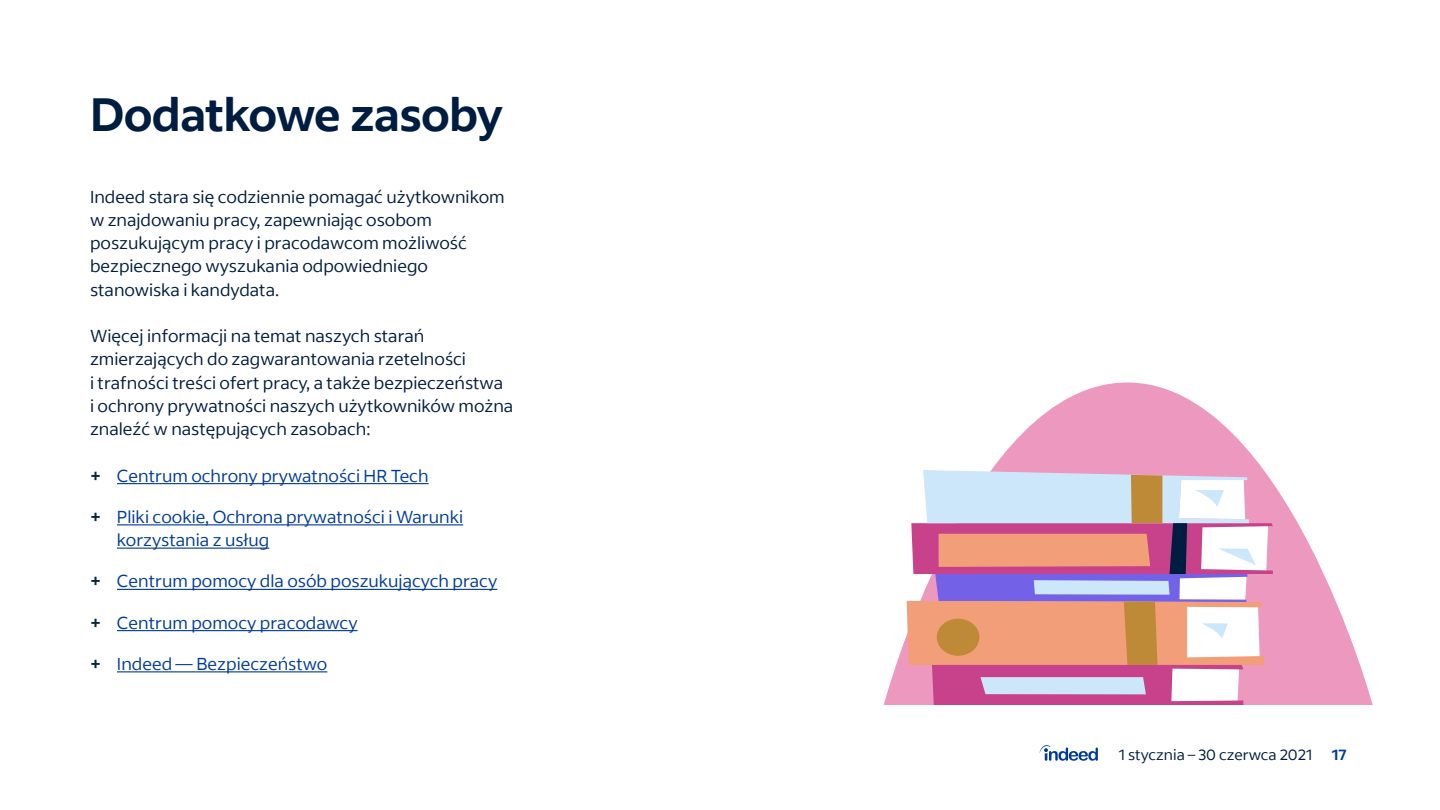
<style>
.page{position:relative;width:1440px;height:810px;background:#fff}
.page>*{position:absolute;margin:0;border:0;box-sizing:border-box;transform-origin:0 0}
.t1{font:700 46.5px "Indeed Sans";letter-spacing:-.02em;color:#001c40}
.t2{font:17.25px/23.2px "Indeed Sans";color:#001c40}
.t3{font:17.25px/23.2px "Indeed Sans";color:#003a9b}
.t4{font:15px "Indeed Sans";color:#001c40}
.t5{font:700 15px "Indeed Sans";color:#003a9b}
.s1{font-weight:700;color:#002a3a}
</style>
<div class="page">
<hr style="left:117px;top:483px;width:312px;height:1px;background:#003a9b">
<hr style="left:117px;top:524px;width:346px;height:1px;background:#003a9b">
<hr style="left:117px;top:548px;width:152px;height:1px;background:#003a9b">
<hr style="left:117px;top:589px;width:380px;height:1px;background:#003a9b">
<hr style="left:117px;top:630px;width:241px;height:1px;background:#003a9b">
<hr style="left:117px;top:671px;width:210px;height:1px;background:#003a9b">
<svg style="left:884px;top:382px;width:489px;height:323px"></svg>
<svg style="left:907px;top:470px;width:366px;height:235px"></svg>
<svg style="left:1040px;top:745px;width:58px;height:16px"></svg>
<h1 class="t1" style="left:90px;top:85px;width:415px">Dodatkowe zasoby</h1>
<p class="t2" style="left:90px;top:185px;width:416px">Indeed stara się codziennie pomagać użytkownikom w znajdowaniu pracy, zapewniając osobom poszukującym pracy i pracodawcom możliwość bezpiecznego wyszukania odpowiedniego stanowiska i kandydata.</p>
<p class="t2" style="left:90px;top:324px;width:425px">Więcej informacji na temat naszych starań zmierzających do zagwarantowania rzetelności<br>i trafności treści ofert pracy, a także bezpieczeństwa<br>i ochrony prywatności naszych użytkowników można znaleźć w następujących zasobach:</p>
<p class="t3" style="left:90px;top:464px;width:340px"><span class="s1">+</span> Centrum ochrony prywatności HR Tech</p>
<p class="t3" style="left:117px;top:505px;width:348px;text-indent:-27px"><span class="s1">+</span> Pliki cookie, Ochrona prywatności i Warunki korzystania z usług</p>
<p class="t3" style="left:90px;top:569px;width:409px"><span class="s1">+</span> Centrum pomocy dla osób poszukujących pracy</p>
<p class="t3" style="left:90px;top:611px;width:269px"><span class="s1">+</span> Centrum pomocy pracodawcy</p>
<p class="t3" style="left:90px;top:652px;width:239px"><span class="s1">+</span> Indeed — Bezpieczeństwo</p>
<p class="t4" style="left:1119px;top:745px;width:195px">1 stycznia – 30 czerwca 2021</p>
<p class="t5" style="left:1332px;top:745px;width:17px">17</p>
</div>
